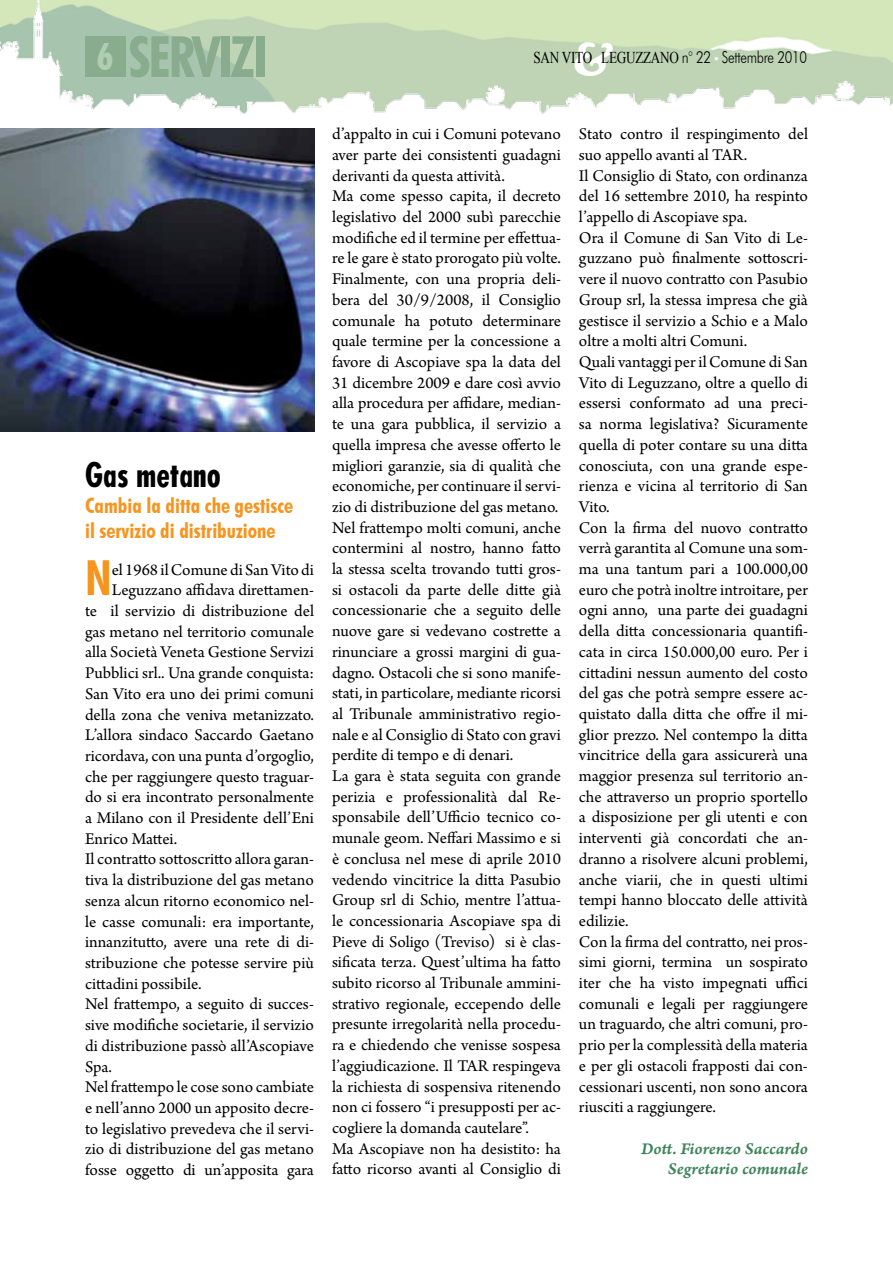
<style>
.page{position:relative;width:893px;height:1263px;background:#fff}
.page>*{position:absolute;margin:0;border:0;box-sizing:border-box;transform-origin:0 0}
.t1{font:700 condensed 57px "Futura BT";letter-spacing:-.04em;color:#89ac8f}
.t2{font:700 condensed 48.3px "Futura BT";color:#f7941e}
.t3{font:700 45px "Cooper BT";color:#fff}
.t4{font:700 condensed 37.5px "Futura BT";color:#afcdb0}
.t5{font:700 condensed 33px "Futura";color:#000;scale:.96 1}
.t6{font:700 condensed 21px/25.2px "Futura BT";color:#f7941e}
.t7{font:17.25px/20.7px "Arno Pro";color:#000}
.t8{font:17.25px/20.7px "Arno Pro Smbd Italic Caption";letter-spacing:-.005em;color:#3f845b;text-align:right}
.t9{font:300 16.5px "Futura BT";letter-spacing:-.02em;color:#000;scale:.8 1}
.s1{font-family:"Times New Roman";font-weight:400}
.s2{font-family:"Times New Roman";font-weight:400;font-size:13.5px;color:#fff}
</style>
<div class="page">
<img style="left:0;top:0;width:893px;height:114px">
<div style="left:85px;top:37px;width:40px;height:40px;background:#89ac8f"></div>
<img style="left:0;top:129px;width:314px;height:303px">
<h1 class="t1" style="left:129px;top:22px;width:141px">SERVIZI</h1>
<h3 class="t3" style="left:573px;top:32px;width:41px">&amp;</h3>
<h3 class="t4" style="left:97px;top:34px;width:18px">6</h3>
<p class="t9" style="left:533px;top:47px;width:343px"><span class="s1">SAN VITO LEGUZZANO</span> n° 22 <span class="s2">•</span> Settembre 2010</p>
<h3 class="t5" style="left:85px;top:454px;width:143px">Gas metano</h3>
<p class="t6" style="left:85px;top:492px;width:210px">Cambia la ditta che gestisce il servizio di distribuzione</p>
<h2 class="t2" style="left:85px;top:549px;width:28px">N</h2>
<p class="t7" style="left:112px;top:560px;width:204px">el 1968 il Comune di San Vito di</p>
<p class="t7" style="left:112px;top:581px;width:204px">Leguzzano affidava direttamen-</p>
<p class="t7" style="left:85px;top:601px;width:230px">te il servizio di distribuzione del</p>
<p class="t7" style="left:85px;top:622px;width:230px">gas metano nel territorio comunale</p>
<p class="t7" style="left:85px;top:643px;width:230px">alla Società Veneta Gestione Servizi</p>
<p class="t7" style="left:85px;top:663px;width:230px">Pubblici srl.. Una grande conquista:</p>
<p class="t7" style="left:85px;top:684px;width:230px">San Vito era uno dei primi comuni</p>
<p class="t7" style="left:85px;top:705px;width:230px">della zona che veniva metanizzato.</p>
<p class="t7" style="left:85px;top:726px;width:230px">L’allora sindaco Saccardo Gaetano</p>
<p class="t7" style="left:85px;top:746px;width:230px">ricordava, con una punta d’orgoglio,</p>
<p class="t7" style="left:85px;top:767px;width:230px">che per raggiungere questo traguar-</p>
<p class="t7" style="left:85px;top:788px;width:230px">do si era incontrato personalmente</p>
<p class="t7" style="left:85px;top:808px;width:230px">a Milano con il Presidente dell’Eni</p>
<p class="t7" style="left:85px;top:829px;width:94px">Enrico Mattei.</p>
<p class="t7" style="left:85px;top:850px;width:230px">Il contratto sottoscritto allora garan-</p>
<p class="t7" style="left:85px;top:870px;width:230px">tiva la distribuzione del gas metano</p>
<p class="t7" style="left:85px;top:891px;width:230px">senza alcun ritorno economico nel-</p>
<p class="t7" style="left:85px;top:912px;width:230px">le casse comunali: era importante,</p>
<p class="t7" style="left:85px;top:933px;width:230px">innanzitutto, avere una rete di di-</p>
<p class="t7" style="left:85px;top:953px;width:230px">stribuzione che potesse servire più</p>
<p class="t7" style="left:85px;top:974px;width:118px">cittadini possibile.</p>
<p class="t7" style="left:85px;top:995px;width:230px">Nel frattempo, a seguito di succes-</p>
<p class="t7" style="left:85px;top:1015px;width:230px">sive modifiche societarie, il servizio</p>
<p class="t7" style="left:85px;top:1036px;width:230px">di distribuzione passò all’Ascopiave</p>
<p class="t7" style="left:85px;top:1057px;width:29px">Spa.</p>
<p class="t7" style="left:85px;top:1077px;width:230px">Nel frattempo le cose sono cambiate</p>
<p class="t7" style="left:85px;top:1098px;width:230px">e nell’anno 2000 un apposito decre-</p>
<p class="t7" style="left:85px;top:1119px;width:230px">to legislativo prevedeva che il servi-</p>
<p class="t7" style="left:85px;top:1140px;width:230px">zio di distribuzione del gas metano</p>
<p class="t7" style="left:85px;top:1160px;width:230px">fosse oggetto di un’apposita gara</p>
<p class="t7" style="left:332px;top:125px;width:230px">d’appalto in cui i Comuni potevano aver parte dei consistenti guadagni derivanti da questa attività.<br>Ma come spesso capita, il decreto legislativo del 2000 subì parecchie modifiche ed il termine per effettua&shy;re le gare è stato prorogato più volte.<br>Finalmente, con una propria deli&shy;bera del 30/9/2008, il Consiglio comunale ha potuto determinare quale termine per la concessione a favore di Ascopiave spa la data del 31 dicembre 2009 e dare così avvio alla procedura per affidare, median&shy;te una gara pubblica, il servizio a quella impresa che avesse offerto le migliori garanzie, sia di qualità che economiche, per continuare il servi&shy;zio di distribuzione del gas metano.<br>Nel frattempo molti comuni, anche contermini al nostro, hanno fatto la stessa scelta trovando tutti gros&shy;si ostacoli da parte delle ditte già concessionarie che a seguito delle nuove gare si vedevano costrette a rinunciare a grossi margini di gua&shy;dagno. Ostacoli che si sono manife&shy;stati, in particolare, mediante ricorsi al Tribunale amministrativo regio&shy;nale e al Consiglio di Stato con gravi perdite di tempo e di denari.<br>La gara è stata seguita con grande perizia e professionalità dal Re&shy;sponsabile dell’Ufficio tecnico co&shy;munale geom. Neffari Massimo e si è conclusa nel mese di aprile 2010 vedendo vincitrice la ditta Pasubio Group srl di Schio, mentre l’attua&shy;le concessionaria Ascopiave spa di Pieve di Soligo (Treviso) si è clas&shy;sificata terza. Quest’ultima ha fatto subito ricorso al Tribunale ammini&shy;strativo regionale, eccependo delle presunte irregolarità nella procedu&shy;ra e chiedendo che venisse sospesa l’aggiudicazione. Il TAR respingeva la richiesta di sospensiva ritenendo non ci fossero “i presupposti per ac&shy;cogliere la domanda cautelare”.<br>Ma Ascopiave non ha desistito: ha fatto ricorso avanti al Consiglio di</p>
<p class="t7" style="left:579px;top:125px;width:230px">Stato contro il respingimento del suo appello avanti al TAR.<br>Il Consiglio di Stato, con ordinanza del 16 settembre 2010, ha respinto l’appello di Ascopiave spa.<br>Ora il Comune di San Vito di Le&shy;guzzano può finalmente sottoscri&shy;vere il nuovo contratto con Pasubio Group srl, la stessa impresa che già gestisce il servizio a Schio e a Malo oltre a molti altri Comuni.<br>Quali vantaggi per il Comune di San Vito di Leguzzano, oltre a quello di essersi conformato ad una preci&shy;sa norma legislativa? Sicuramente quella di poter contare su una ditta conosciuta, con una grande espe&shy;rienza e vicina al territorio di San Vito.<br>Con la firma del nuovo contratto verrà garantita al Comune una som&shy;ma una tantum pari a 100.000,00 euro che potrà inoltre introitare, per ogni anno, una parte dei guadagni della ditta concessionaria quantifi&shy;cata in circa 150.000,00 euro. Per i cittadini nessun aumento del costo del gas che potrà sempre essere ac&shy;quistato dalla ditta che offre il mi&shy;glior prezzo. Nel contempo la ditta vincitrice della gara assicurerà una maggior presenza sul territorio an&shy;che attraverso un proprio sportello a disposizione per gli utenti e con interventi già concordati che an&shy;dranno a risolvere alcuni problemi, anche viarii, che in questi ultimi tempi hanno bloccato delle attività edilizie.<br>Con la firma del contratto, nei pros&shy;simi giorni, termina un sospirato iter che ha visto impegnati uffici comunali e legali per raggiungere un traguardo, che altri comuni, pro&shy;prio per la complessità della materia e per gli ostacoli frapposti dai con&shy;cessionari uscenti, non sono ancora riusciti a raggiungere.</p>
<p class="t8" style="left:641px;top:1138px;width:168px">Dott. Fiorenzo Saccardo<br>Segretario comunale</p>
</div>
